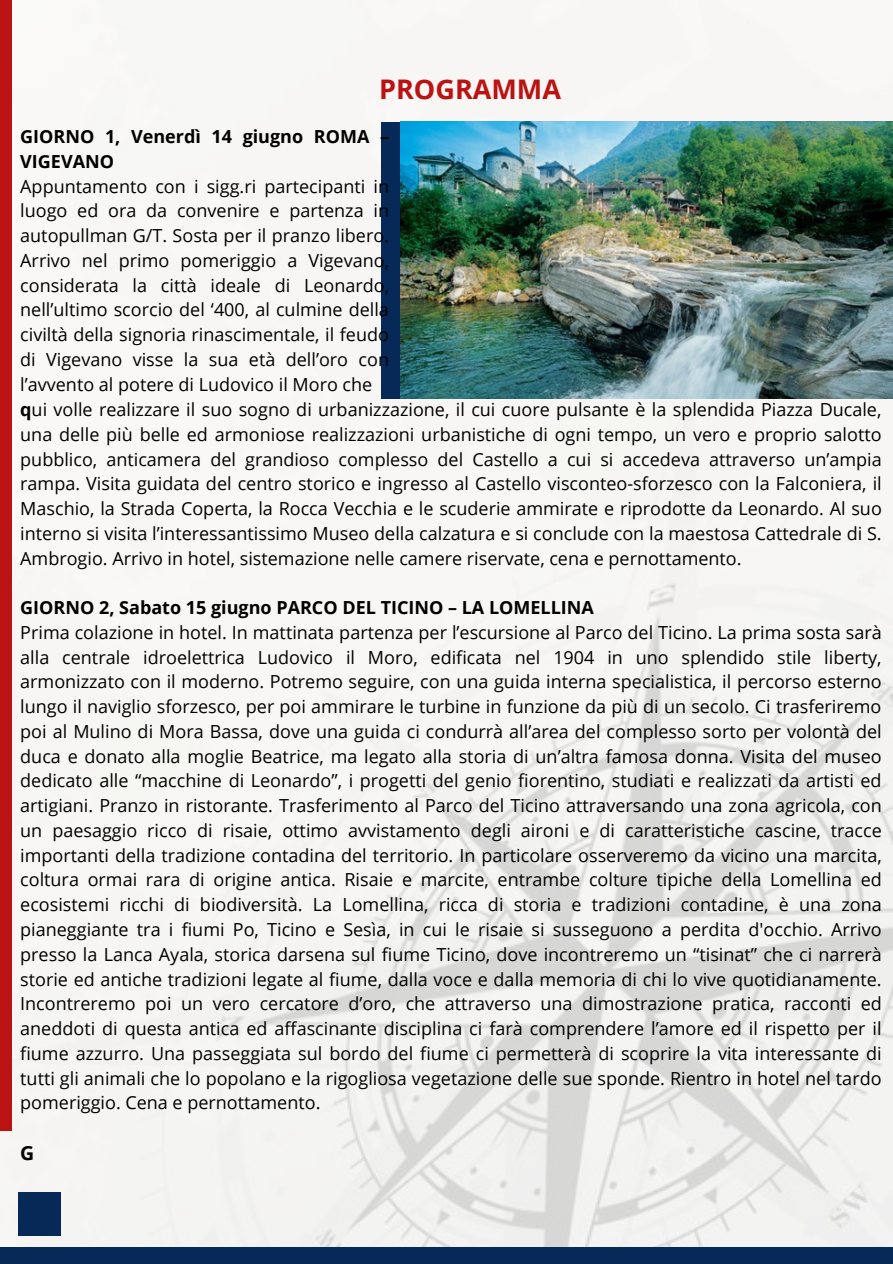
<style>
.page{position:relative;width:893px;height:1264px;background:#fff}
.page>*{position:absolute;margin:0;border:0;box-sizing:border-box;transform-origin:0 0}
.t1{font:700 27px "Open Sans";color:#bb1212}
.t2{font:700 19.5px "Open Sans";color:#000}
.t3{font:18px/24.8px "Open Sans";color:#000;text-align:justify}
.t4{font:700 18px/24.8px "Open Sans";color:#000}
.s1{font-weight:700}
</style>
<div class="page">
<img style="left:0;top:0;width:892px;height:1247px">
<div style="left:0;top:0;width:11px;height:1130px;background:#bb1212"></div>
<div style="left:19px;top:1191px;width:42px;height:44px;background:#072957"></div>
<div style="left:0;top:1247px;width:892px;height:16px;background:#072957"></div>
<div style="left:381px;top:122px;width:56px;height:276px;background:#072957"></div>
<img style="left:400px;top:122px;width:492px;height:276px">
<h2 class="t1" style="left:379px;top:70px;width:183px">PROGRAMMA</h2>
<p class="t4" style="left:20px;top:124px;width:370px">GIORNO 1, Venerdì 14 giugno ROMA –<br>VIGEVANO</p>
<p class="t3" style="left:20px;top:173px;width:370px">Appuntamento con i sigg.ri partecipanti in luogo ed ora da convenire e partenza in autopullman G/T. Sosta per il pranzo libero.<br>Arrivo nel primo pomeriggio a Vigevano, considerata la città ideale di Leonardo, nell’ultimo scorcio del ‘400, al culmine della civiltà della signoria rinascimentale, il feudo di Vigevano visse la sua età dell’oro con l’avvento al potere di Ludovico il Moro che</p>
<p class="t3" style="left:20px;top:396px;width:863px"><span class="s1">q</span>ui volle realizzare il suo sogno di urbanizzazione, il cui cuore pulsante è la splendida Piazza Ducale, una delle più belle ed armoniose realizzazioni urbanistiche di ogni tempo, un vero e proprio salotto pubblico, anticamera del grandioso complesso del Castello a cui si accedeva attraverso un’ampia rampa. Visita guidata del centro storico e ingresso al Castello visconteo-sforzesco con la Falconiera, il Maschio, la Strada Coperta, la Rocca Vecchia e le scuderie ammirate e riprodotte da Leonardo. Al suo interno si visita l’interessantissimo Museo della calzatura e si conclude con la maestosa Cattedrale di S.<br>Ambrogio. Arrivo in hotel, sistemazione nelle camere riservate, cena e pernottamento.</p>
<p class="t4" style="left:20px;top:594px;width:575px">GIORNO 2, Sabato 15 giugno PARCO DEL TICINO – LA LOMELLINA</p>
<p class="t3" style="left:20px;top:619px;width:863px">Prima colazione in hotel. In mattinata partenza per l’escursione al Parco del Ticino. La prima sosta sarà alla centrale idroelettrica Ludovico il Moro, edificata nel 1904 in uno splendido stile liberty, armonizzato con il moderno. Potremo seguire, con una guida interna specialistica, il percorso esterno lungo il naviglio sforzesco, per poi ammirare le turbine in funzione da più di un secolo. Ci trasferiremo poi al Mulino di Mora Bassa, dove una guida ci condurrà all’area del complesso sorto per volontà del duca e donato alla moglie Beatrice, ma legato alla storia di un’altra famosa donna. Visita del museo dedicato alle “macchine di Leonardo”, i progetti del genio fiorentino, studiati e realizzati da artisti ed artigiani. Pranzo in ristorante. Trasferimento al Parco del Ticino attraversando una zona agricola, con un paesaggio ricco di risaie, ottimo avvistamento degli aironi e di caratteristiche cascine, tracce importanti della tradizione contadina del territorio. In particolare osserveremo da vicino una marcita, coltura ormai rara di origine antica. Risaie e marcite, entrambe colture tipiche della Lomellina ed ecosistemi ricchi di biodiversità. La Lomellina, ricca di storia e tradizioni contadine, è una zona pianeggiante tra i fiumi Po, Ticino e Sesìa, in cui le risaie si susseguono a perdita d'occhio. Arrivo presso la Lanca Ayala, storica darsena sul fiume Ticino, dove incontreremo un “tisinat” che ci narrerà storie ed antiche tradizioni legate al fiume, dalla voce e dalla memoria di chi lo vive quotidianamente.<br>Incontreremo poi un vero cercatore d’oro, che attraverso una dimostrazione pratica, racconti ed aneddoti di questa antica ed affascinante disciplina ci farà comprendere l’amore ed il rispetto per il fiume azzurro. Una passeggiata sul bordo del fiume ci permetterà di scoprire la vita interessante di tutti gli animali che lo popolano e la rigogliosa vegetazione delle sue sponde. Rientro in hotel nel tardo pomeriggio. Cena e pernottamento.</p>
<h3 class="t2" style="left:20px;top:1139px;width:16px">G</h3>
</div>
